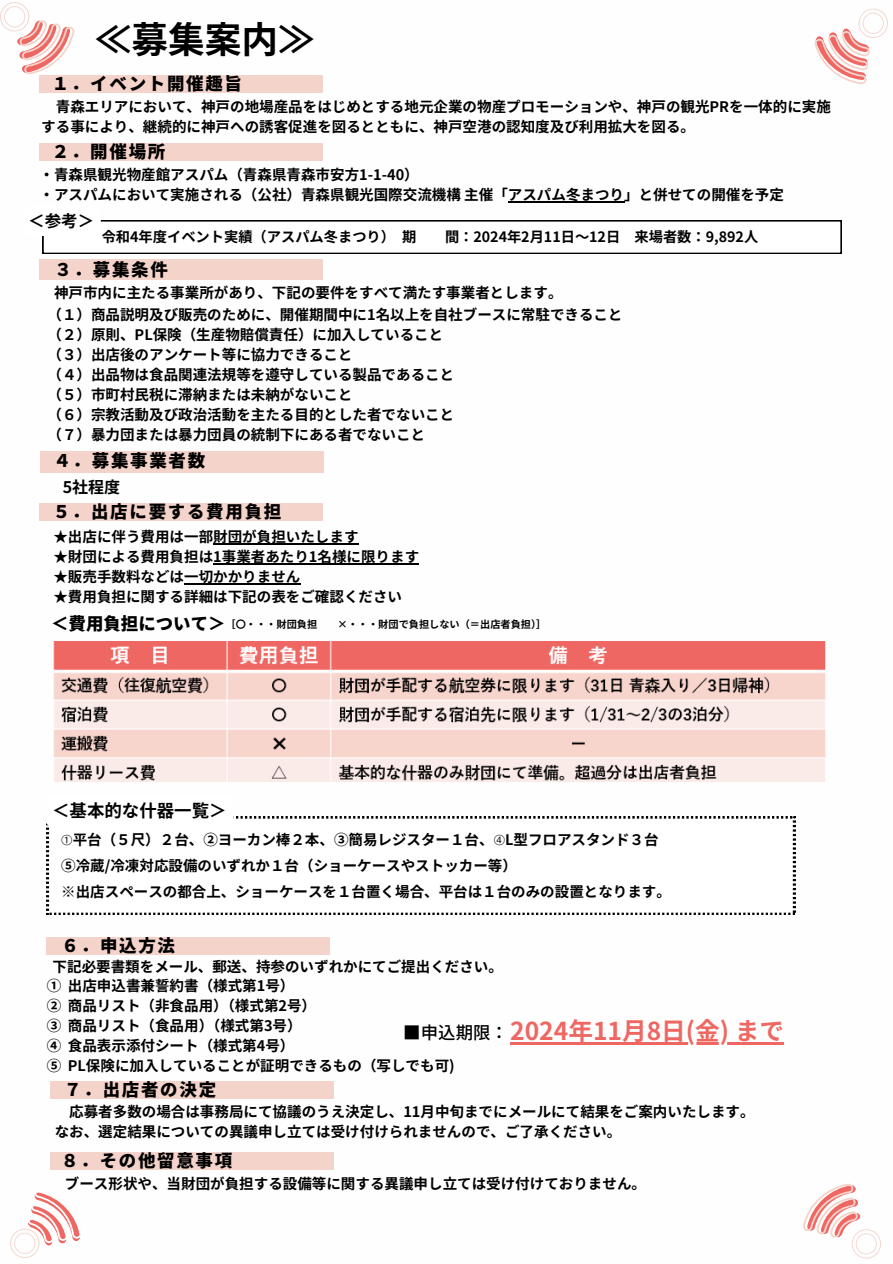
<style>
.page{position:relative;width:893px;height:1264px;background:#fff}
.page>*{position:absolute;margin:0;border:0;box-sizing:border-box;transform-origin:0 0}
.t1{font:700 36.6px "Noto Sans JP";color:#000}
.t2{font:700 24.6px "Noto Sans JP";color:#ef6763}
.t3{font:900 17.4px "Noto Sans JP";letter-spacing:.1em;color:#000}
.t4{font:700 17.4px "Noto Sans JP";color:#000}
.t5{font:900 17.4px "Noto Sans JP";color:#000}
.t6{font:500 17.4px "Noto Sans JP";color:#000}
.t7{font:700 16.5px "Noto Sans JP";color:#000}
.t8{font:700 16.05px "Noto Sans JP";color:#000}
.t9{font:700 14.55px/20px "Noto Sans JP";color:#000}
.t10{font:700 14.25px "Noto Sans JP";color:#000}
.t11{font:700 10.2px "Noto Sans JP";color:#000}
.s1{font-family:"Free Serif";font-weight:400}
</style>
<div class="page">
<div style="left:39px;top:503px;width:283px;height:18px;background:#f4d3cb"></div>
<div style="left:40px;top:452px;width:283px;height:21px;background:#f4d3cb"></div>
<svg style="left:47px;top:816px;width:747px;height:98px"></svg>
<div style="left:47px;top:937px;width:283px;height:18px;background:#f4d3cb"></div>
<div style="left:50px;top:1151px;width:283px;height:18px;background:#f4d3cb"></div>
<div style="left:50px;top:1080px;width:283px;height:18px;background:#f4d3cb"></div>
<svg style="left:43px;top:220px;width:797px;height:34px"></svg>
<div style="left:39px;top:259px;width:283px;height:20px;background:#f4d3cb"></div>
<div style="left:39px;top:75px;width:283px;height:18px;background:#f4d3cb"></div>
<div style="left:39px;top:143px;width:283px;height:18px;background:#f4d3cb"></div>
<svg style="left:814px;top:9px;width:73px;height:76px"></svg>
<svg style="left:0;top:2px;width:75px;height:73px"></svg>
<svg style="left:803px;top:1183px;width:77px;height:75px"></svg>
<svg style="left:10px;top:1192px;width:71px;height:65px"></svg>
<img style="left:53px;top:642px;width:771px;height:139px">
<div style="left:45px;top:794px;width:188px;height:33px;background:#fff;border-radius:8px"></div>
<hr style="left:213px;top:543px;width:145px;height:1px;background:#000">
<hr style="left:213px;top:563px;width:206px;height:1px;background:#000">
<hr style="left:184px;top:583px;width:116px;height:1px;background:#000">
<hr style="left:507px;top:201px;width:117px;height:1px;background:#000">
<hr style="left:510px;top:1042px;width:273px;height:2px;background:#ef6763">
<div style="left:22px;top:205px;width:79px;height:31px;background:#fff;border-radius:8px"></div>
<h3 class="t1" style="left:95px;top:11px;width:221px">≪募集案内≫</h3>
<p class="t3" style="left:52px;top:70px;width:192px">１．イベント開催趣旨</p>
<h5 class="t9" style="left:41px;top:96px;width:790px;text-indent:15px">青森エリアにおいて、神戸の地場産品をはじめとする地元企業の物産プロモーションや、神戸の観光PRを一体的に実施する事により、継続的に神戸への誘客促進を図るとともに、神戸空港の認知度及び利用拡大を図る。</h5>
<h3 class="t9" style="left:39px;top:164px;width:745px">・青森県観光物産館アスパム（青森県青森市安方1-1-40）<br>・アスパムにおいて実施される（公社）青森県観光国際交流機構主催「アスパム冬まつり」と併せての開催を予定</h3>
<h1 class="t3" style="left:52px;top:138px;width:115px">２．開催場所</h1>
<h4 class="t7" style="left:28px;top:208px;width:67px">＜参考＞</h4>
<h5 class="t10" style="left:102px;top:225px;width:316px">令和4年度イベント実績（アスパム冬まつり）期</h5>
<h5 class="t10" style="left:445px;top:225px;width:172px">間：2024年2月 11日～12日</h5>
<h5 class="t10" style="left:634px;top:225px;width:124px">来場者数：9,892人</h5>
<h4 class="t3" style="left:54px;top:256px;width:115px">３．募集条件</h4>
<h5 class="t9" style="left:54px;top:281px;width:510px">神戸市内に主たる事業所があり、下記の要件をすべて満たす事業者とします。</h5>
<h5 class="t9" style="left:47px;top:304px;width:576px">（１）商品説明及び販売のために、開催期間中に1名以上を自社ブースに常駐できること（２）原則、PL保険（生産物賠償責任）に加入していること<br>（３）出店後のアンケート等に協力できること<br>（４）出品物は食品関連法規等を遵守している製品であること<br>（５）市町村民税に滞納または未納がないこと<br>（６）宗教活動及び政治活動を主たる目的とした者でないこと</h5>
<h3 class="t9" style="left:47px;top:424px;width:379px">（７）暴力団または暴力団員の統制下にある者でないこと</h3>
<h6 class="t8" style="left:63px;top:474px;width:59px">5社程度</h6>
<h3 class="t3" style="left:53px;top:446px;width:153px">４．募集事業者数</h3>
<p class="t3" style="left:53px;top:498px;width:230px">５．出店に要する費用負担</p>
<h5 class="t9" style="left:53px;top:526px;width:306px">★出店に伴う費用は一部財団が負担いたします</h5>
<h5 class="t9" style="left:53px;top:546px;width:367px">★財団による費用負担は1事業者あたり1名様に限ります</h5>
<h5 class="t9" style="left:53px;top:566px;width:248px">★販売手数料などは一切かかりません</h5>
<h5 class="t9" style="left:53px;top:586px;width:350px">★費用負担に関する詳細は下記の表をご確認ください</h5>
<h4 class="t5" style="left:51px;top:610px;width:176px">＜費用負担について＞</h4>
<h3 class="t11" style="left:225px;top:616px;width:93px">［〇・・・財団負担</h3>
<h3 class="t11" style="left:337px;top:616px;width:210px">×・・・財団で負担しない（＝出店者負担）］</h3>
<h3 class="t4" style="left:52px;top:797px;width:176px">＜基本的な什器一覧＞</h3>
<h3 class="t9" style="left:61px;top:826px;width:611px;line-height:25.8px"><span class="s1">➀</span>平台（５尺）２台、②ヨーカン棒２本、③簡易レジスター１台、<span class="s1">➃</span>L型フロアスタンド３台<br>⑤冷蔵/冷凍対応設備のいずれか１台（ショーケースやストッカー等）<br>※出店スペースの都合上、ショーケースを１台置く場合、平台は１台のみの設置となります。</h3>
<p class="t3" style="left:62px;top:932px;width:115px">６．申込方法</p>
<p class="t9" style="left:53px;top:955px;width:451px">下記必要書類をメール、郵送、持参のいずれかにてご提出ください。</p>
<p class="t9" style="left:47px;top:975px;width:271px">① 出店申込書兼誓約書（様式第1号）<br>② 商品リスト（非食品用）（様式第2号）<br>③</p>
<h2 class="t9" style="left:47px;top:1015px;width:409px;text-indent:21px">商品リスト（食品用）（様式第3号）<br>④ 食品表示添付シート（様式第4号）<br>⑤ PL保険に加入していることが証明できるもの（写しでも可)</h2>
<p class="t6" style="left:403px;top:1018px;width:106px">■申込期限：</p>
<h3 class="t2" style="left:510px;top:1011px;width:275px">2024年11月 8日 (金) まで</h3>
<p class="t3" style="left:64px;top:1075px;width:153px">７．出店者の決定</p>
<h4 class="t9" style="left:55px;top:1100px;width:701px;text-indent:15px">応募者多数の場合は事務局にて協議のうえ決定し、11月中旬までにメールにて結果をご案内いたします。なお、選定結果についての異議申し立ては受け付けられませんので、ご了承ください。</h4>
<h3 class="t9" style="left:65px;top:1172px;width:582px">ブース形状や、当財団が負担する設備等に関する異議申し立ては受け付けておりません。</h3>
<h3 class="t3" style="left:61px;top:1146px;width:172px">８．その他留意事項</h3>
</div>
